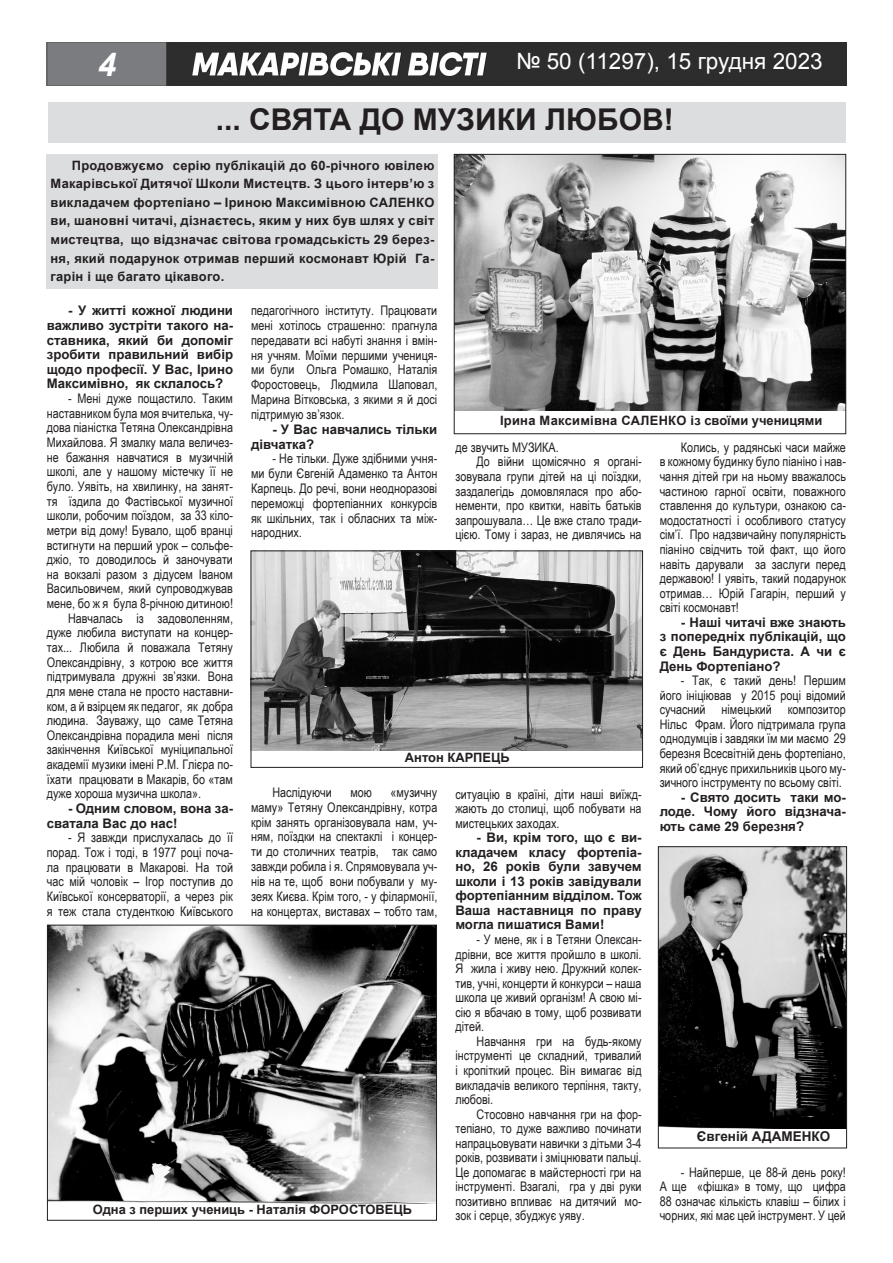
<style>
.page{position:relative;width:893px;height:1263px;background:#fff}
.page>*{position:absolute;margin:0;border:0;box-sizing:border-box;transform-origin:0 0}
.t1{font:italic 700 33px "Arial";color:#fff}
.заголовок_новий{font:700 30px "Arial";color:#231f20}
.t2{font:22.5px "Arial";color:#fff}
.текст{font:700 13.5px "Arial";color:#231f20}
.текст-2{font:13.2px/14.5px "Arial Narrow";color:#231f20;text-align:justify}
.текст-3{font:700 13.2px/14.5px "Arial";color:#231f20;text-align:justify}
.текст-4{font:700 12.9px/18.6px "Arial";letter-spacing:.005em;color:#231f20;text-align:justify}
</style>
<div class="page">
<img style="left:47px;top:43px;width:799px;height:42px">
<div style="left:48px;top:43px;width:118px;height:42px;background:#7a7c7f"></div>
<div style="left:48px;top:102px;width:798px;height:41px;background:#dcdddf"></div>
<div style="left:46px;top:154px;width:392px;height:135px;background:#dcdddf"></div>
<img style="left:253px;top:553px;width:388px;height:197px">
<img style="left:49px;top:927px;width:386px;height:276px">
<div style="left:47px;top:925px;width:390px;height:295px;border:1px solid #231f20"></div>
<img style="left:660px;top:848px;width:185px;height:280px">
<div style="left:658px;top:846px;width:189px;height:302px;border:1px solid #231f20"></div>
<img style="left:456px;top:156px;width:388px;height:255px">
<div style="left:454px;top:154px;width:392px;height:280px;border:1px solid #231f20"></div>
<h1 class="t1" style="left:98px;top:43px;width:20px">4</h1>
<h3 class="t2" style="left:516px;top:47px;width:308px">№ 50 (11297), 15 грудня 2023</h3>
<p class="заголовок_новий" style="left:216px;top:100px;width:459px">... СВЯТА ДО МУЗИКИ ЛЮБОВ!</p>
<p class="текст-4" style="left:51px;top:156px;width:385px;text-indent:21px">Продовжуємо серію публікацій до 60-річного ювілею Макарівської Дитячої Школи Мистецтв. З цього інтерв’ю з викладачем фортепіано – Іриною Максимівною САЛЕНКО ви, шановні читачі, дізнаєтесь, яким у них був шлях у світ мистецтва, що відзначає світова громадськість 29 берез&shy;ня, який подарунок отримав перший космонавт Юрій Га&shy;гарін і ще багато цікавого.</p>
<p class="текст-3" style="left:47px;top:304px;width:188px;text-indent:21px">- У житті кожної людини важливо зустріти такого на&shy;ставника, який би допоміг зробити правильний вибір щодо професії. У Вас, Ірино Максимівно, як склалось?</p>
<p class="текст-2" style="left:47px;top:391px;width:188px;text-indent:21px">- Мені дуже пощастило. Таким наставником була моя вчителька, чу&shy;дова піаністка Тетяна Олександрівна Михайлова. Я змалку мала величез&shy;не бажання навчатися в музичній школі, але у нашому містечку її не було. Уявіть, на хвилинку, на занят&shy;тя їздила до Фастівської музичної школи, робочим поїздом, за 33 кіло&shy;метри від дому! Бувало, щоб вранці встигнути на перший урок – сольфе&shy;джіо, то доводилось й заночувати на вокзалі разом з дідусем Іваном Васильовичем, який супроводжував мене, бо ж я була 8-річною дитиною!</p>
<p class="текст-2" style="left:47px;top:610px;width:188px;text-indent:21px">Навчалась із задоволенням, дуже любила виступати на концер&shy;тах... Любила й поважала Тетяну Олександрівну, з котрою все життя підтримувала дружні зв’язки. Вона для мене стала не просто наставни&shy;ком, а й взірцем як педагог, як добра людина. Зауважу, що саме Тетяна Олександрівна порадила мені після закінчення Київської муніципальної академії музики імені Р.М. Глієра по&shy;їхати працювати в Макарів, бо «там дуже хороша музична школа».</p>
<p class="текст-3" style="left:47px;top:801px;width:188px;text-indent:21px">- Одним словом, вона за&shy;сватала Вас до нас!</p>
<p class="текст-2" style="left:47px;top:830px;width:188px;text-indent:21px">- Я завжди прислухалась до її порад. Тож і тоді, в 1977 році поча&shy;ла працювати в Макарові. На той час мій чоловік – Ігор поступив до Київської консерваторії, а через рік я теж стала студенткою Київського</p>
<p class="текст-2" style="left:251px;top:303px;width:188px">педагогічного інституту. Працювати мені хотілось страшенно: прагнула передавати всі набуті знання і вмін&shy;ня учням. Моїми першими учениця&shy;ми були Ольга Ромашко, Наталія Форостовець, Людмила Шаповал, Марина Вітковська, з якими я й досі підтримую зв’язок.</p>
<p class="текст-3" style="left:251px;top:422px;width:188px;text-indent:21px">- У Вас навчались тільки дівчатка?</p>
<p class="текст-2" style="left:251px;top:451px;width:188px;text-indent:21px">- Не тільки. Дуже здібними учня&shy;ми були Євгеній Адаменко та Антон Карпець. До речі, вони неодноразові переможці фортепіанних конкурсів як шкільних, так і обласних та між&shy;народних.</p>
<p class="текст-4" style="left:500px;top:412px;width:324px">Ірина Максимівна САЛЕНКО із своїми ученицями</p>
<p class="текст-2" style="left:455px;top:439px;width:105px">де звучить МУЗИКА.</p>
<p class="текст-2" style="left:455px;top:454px;width:188px;text-indent:21px">До війни щомісячно я органі&shy;зовувала групи дітей на ці поїздки, заздалегідь домовлялася про або&shy;нементи, про квитки, навіть батьків запрошувала… Це вже стало тради&shy;цією. Тому і зараз, не дивлячись на</p>
<p class="текст-2" style="left:660px;top:439px;width:188px;text-indent:21px">Колись, у радянські часи майже в кожному будинку було піаніно і нав&shy;чання дітей гри на ньому вважалось частиною гарної освіти, поважного ставлення до культури, ознакою са&shy;модостатності і особливого статусу сім’ї. Про надзвичайну популярність піаніно свідчить той факт, що його навіть дарували за заслуги перед державою! І уявіть, такий подарунок отримав… Юрій Гагарін, перший у світі космонавт!</p>
<p class="текст-3" style="left:660px;top:615px;width:188px;text-indent:21px">- Наші читачі вже знають з попередніх публікацій, що є День Бандуриста. А чи є День Фортепіано?</p>
<p class="текст-2" style="left:660px;top:673px;width:188px;text-indent:21px">- Так, є такий день! Першим його ініціював у 2015 році відомий сучасний німецький композитор Нільс Фрам. Його підтримала група однодумців і завдяки їм ми маємо 29 березня Всесвітній день фортепіано, який об’єднує прихильників цього му&shy;зичного інструменту по всьому світі.</p>
<p class="текст-3" style="left:660px;top:790px;width:188px;text-indent:21px">- Свято досить таки мо&shy;лоде. Чому його відзнача&shy;ють саме 29 березня?</p>
<p class="текст-4" style="left:405px;top:749px;width:106px">Антон КАРПЕЦЬ</p>
<p class="текст-2" style="left:272px;top:785px;width:61px">Наслідуючи</p>
<p class="текст-2" style="left:350px;top:785px;width:23px">мою</p>
<p class="текст-2" style="left:455px;top:786px;width:188px">ситуацію в країні, діти наші виїжд&shy;жають до столиці, щоб побувати на мистецьких заходах.</p>
<p class="текст-3" style="left:455px;top:831px;width:188px;text-indent:21px">- Ви, крім того, що є ви&shy;кладачем класу фортепіа&shy;но, 26 років були завучем школи і 13 років завідували фортепіанним відділом. Тож Ваша наставниця по праву могла пишатися Вами!</p>
<p class="текст-2" style="left:455px;top:932px;width:188px;text-indent:21px">- У мене, як і в Тетяни Олексан&shy;дрівни, все життя пройшло в школі.<br>Я жила і живу нею. Дружний колек&shy;тив, учні, концерти й конкурси – наша школа це живий організм! А свою мі&shy;сію я вбачаю в тому, щоб розвивати дітей.</p>
<p class="текст-2" style="left:455px;top:1033px;width:188px;text-indent:21px">Навчання гри на будь-якому інструменті це складний, тривалий і кропіткий процес. Він вимагає від викладачів великого терпіння, такту, любові.</p>
<p class="текст-2" style="left:455px;top:1106px;width:188px;text-indent:21px">Стосовно навчання гри на фор&shy;тепіано, то дуже важливо починати напрацьовувати навички з дітьми 3-4 років, розвивати і зміцнювати пальці.<br>Це допомагає в майстерності гри на інструменті. Взагалі, гра у дві руки позитивно впливає на дитячий мо&shy;зок і серце, збуджує уяву.</p>
<p class="текст-2" style="left:251px;top:784px;width:188px;text-indent:139px">«музичну маму» Тетяну Олександрівну, котра крім занять організовувала нам, уч&shy;ням, поїздки на спектаклі і концер&shy;ти до столичних театрів, так само завжди робила і я. Спрямовувала уч&shy;нів на те, щоб вони побували у му&shy;зеях Києва. Крім того, - у філармонії, на концертах, виставах – тобто там,</p>
<p class="текст" style="left:697px;top:1127px;width:135px">Євгеній АДАМЕНКО</p>
<p class="текст-2" style="left:660px;top:1164px;width:188px;text-indent:21px">- Найперше, це 88-й день року!<br>А ще «фішка» в тому, що цифра 88 означає кількість клавіш – білих і чорних, які має цей інструмент. У цей</p>
<p class="текст-4" style="left:93px;top:1200px;width:321px">Одна з перших учениць - Наталія ФОРОСТОВЕЦЬ</p>
</div>
